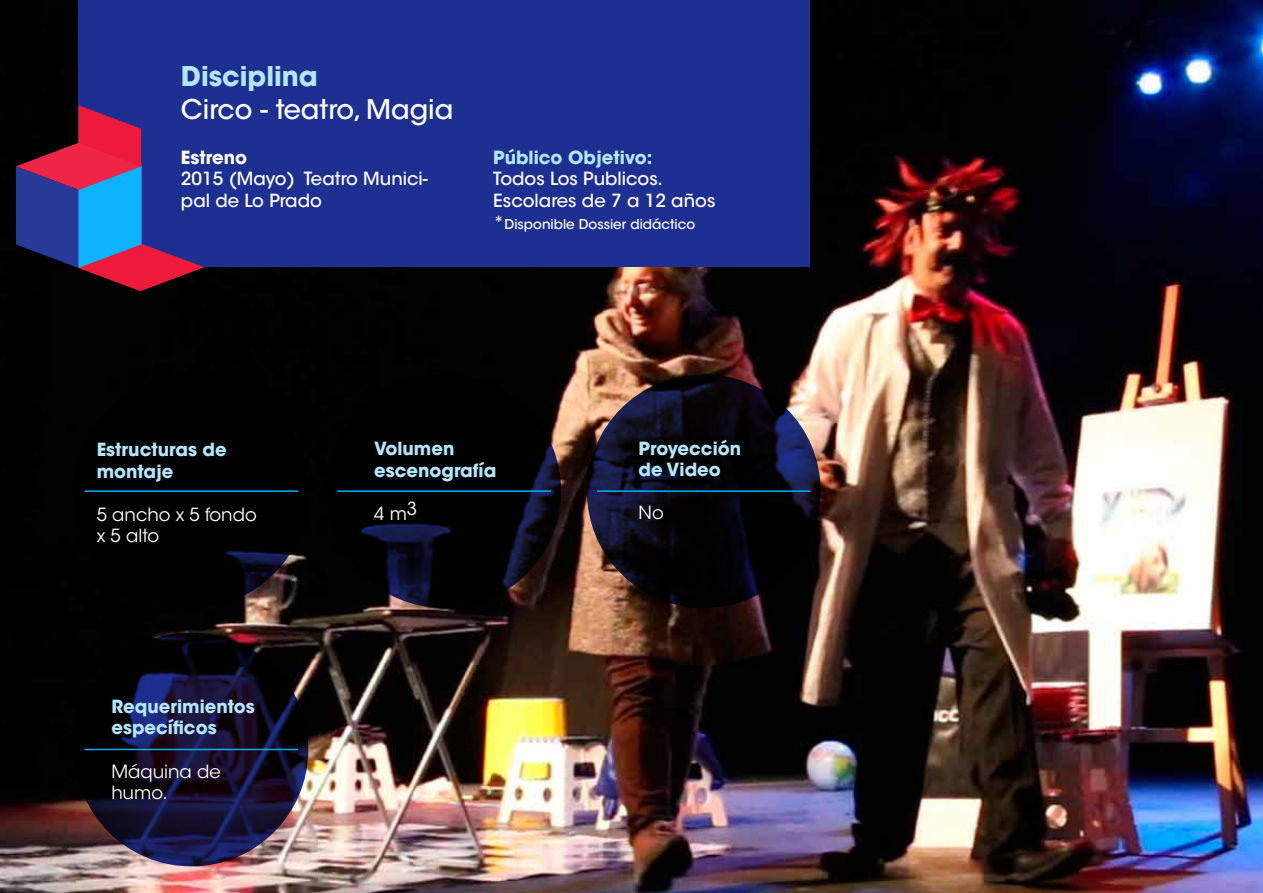
<style>
.page{position:relative;width:1263px;height:893px;background:#fff}
.page>*{position:absolute;margin:0;border:0;box-sizing:border-box;transform-origin:0 0}
.t1{font:500 27px "ITC Avant Garde Std";color:#fff}
.t2{font:700 27px "ITC Avant Garde Std";color:#b3e7ff}
.t3{font:700 18px/21.6px "ITC Avant Garde Std";color:#b3e7ff}
.t4{font:500 18px/21.6px "ITC Avant Garde Std";color:#fff}
.t5{font:18px/21.6px "ITC Avant Garde Std";color:#fff}
.t6{font:700 18px "ITC Avant Garde Std";color:#fff}
.t7{font:500 13.5px "ITC Avant Garde Std";color:#fff}
.s1{font-size:18px}
</style>
<div class="page">
<img style="left:0;top:0;width:1263px;height:893px">
<div style="left:78px;top:0;width:731px;height:267px;background:#1e2f92"></div>
<svg style="left:16px;top:105px;width:188px;height:186px"></svg>
<div style="left:74px;top:374px;width:234px;height:234px;background:#000001;border-radius:50%"></div>
<hr style="left:85px;top:490px;width:213px;height:2px;background:#00aeff">
<svg style="left:74px;top:632px;width:234px;height:234px;background:#100e2a"></svg>
<hr style="left:85px;top:749px;width:213px;height:1px;background:#00aeff">
<svg style="left:327px;top:374px;width:234px;height:234px;background:#020309"></svg>
<hr style="left:337px;top:490px;width:214px;height:2px;background:#00aeff">
<svg style="left:587px;top:374px;width:234px;height:234px;background:#090916"></svg>
<hr style="left:597px;top:490px;width:214px;height:2px;background:#00aeff">
<h1 class="t2" style="left:181px;top:59px;width:138px">Disciplina</h1>
<h1 class="t1" style="left:181px;top:92px;width:274px">Circo - teatro, Magia</h1>
<p class="t6" style="left:181px;top:145px;width:68px">Estreno</p>
<p class="t4" style="left:181px;top:168px;width:248px">2015 (Mayo) Teatro Munici&shy;pal de Lo Prado</p>
<p class="t3" style="left:493px;top:146px;width:161px">Público Objetivo:</p>
<p class="t4" style="left:493px;top:168px;width:224px">Todos Los Publicos.<br>Escolares de 7 a 12 años</p>
<p class="t7" style="left:493px;top:215px;width:203px"><span class="s1">*</span>Disponible Dossier didáctico</p>
<p class="t3" style="left:97px;top:438px;width:132px">Estructuras de montaje</p>
<p class="t5" style="left:97px;top:504px;width:162px">5 ancho x 5 fondo x 5 alto</p>
<p class="t3" style="left:111px;top:695px;width:145px">Requerimientos específicos</p>
<p class="t5" style="left:111px;top:760px;width:111px">Máquina de humo.</p>
<p class="t3" style="left:374px;top:437px;width:124px">Volumen escenografía</p>
<p class="t5" style="left:374px;top:503px;width:45px">4 m3</p>
<p class="t3" style="left:639px;top:437px;width:104px">Proyección de Video</p>
<p class="t5" style="left:639px;top:502px;width:27px">No</p>
</div>
